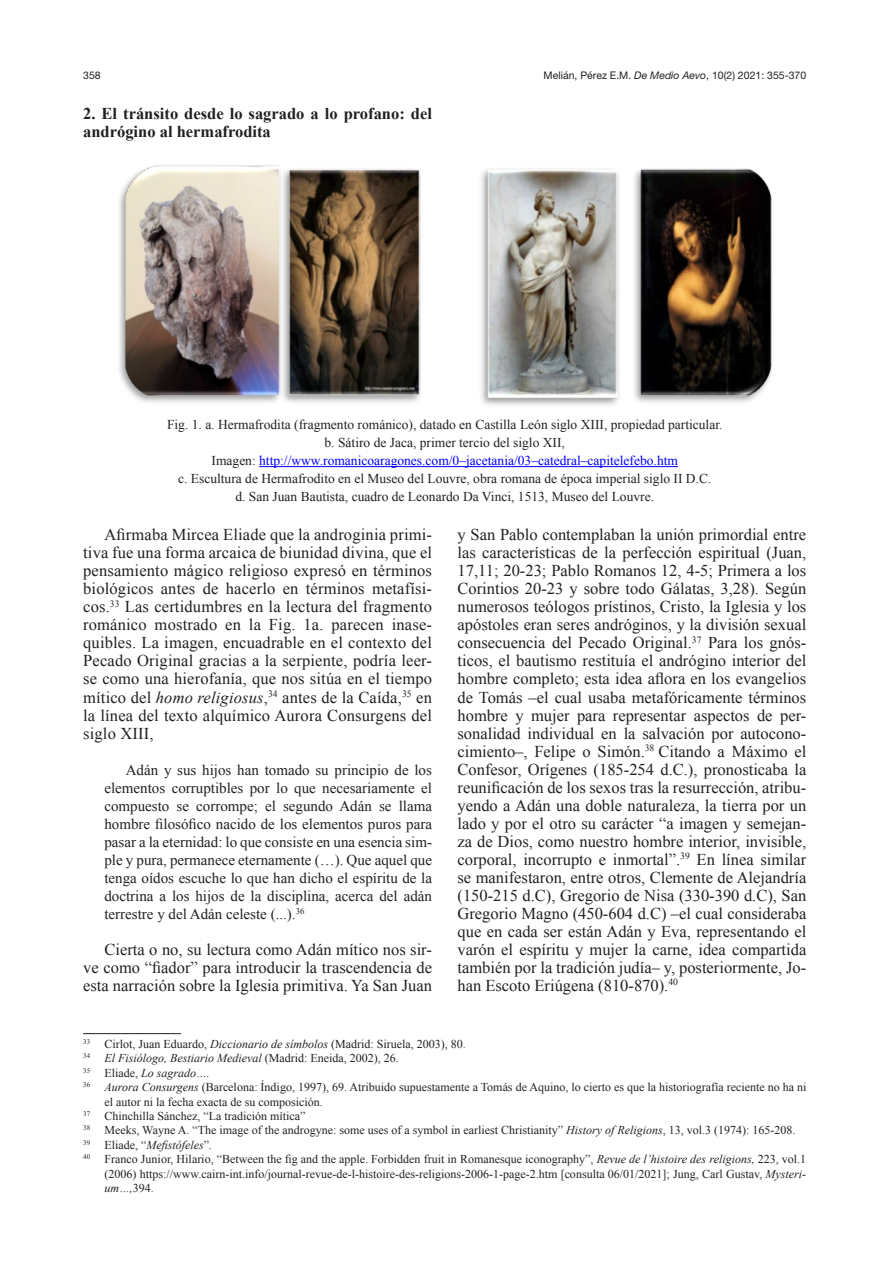
<style>
.page{position:relative;width:891px;height:1264px;background:#fff}
.page>*{position:absolute;margin:0;border:0;box-sizing:border-box;transform-origin:0 0}
.t1{font:16.5px/18px "Times New Roman";color:#231f20;text-align:justify}
.Epigrafe_1er_nivel{font:700 16.5px/18px "Times New Roman";color:#231f20}
.Citas{font:15px/18px "Times New Roman";color:#231f20;text-align:justify}
.PieFiguras{font:13.5px "Times New Roman";color:#231f20}
.PieFiguras-2{font:13.5px "Times New Roman";color:#00f}
.Notas_al_pie{font:12px/14.4px "Times New Roman";color:#231f20}
.Notas_al_pie-2{font:italic 12px "Times New Roman";color:#231f20}
.t2{font:10.5px "Helvetica Neue LT Pro";color:#231f20}
.s1{font-style:italic}
.s2{color:#231f20}
.s3{font-style:normal}
</style>
<div class="page">
<hr style="left:83px;top:1033px;width:98px;height:1px;background:#231f20">
<hr style="left:259px;top:466px;width:419px;height:1px;background:#00f">
<img style="left:119px;top:165px;width:653px;height:240px">
<p class="t2" style="left:83px;top:69px;width:19px">358</p>
<p class="t2" style="left:543px;top:69px;width:264px">Melián, Pérez E.M. <span class="s1">De Medio Aevo</span>, 10(2) 2021: 355-370</p>
<p class="Epigrafe_1er_nivel" style="left:83px;top:104px;width:350px">2. El tránsito desde lo sagrado a lo profano: del andrógino al hermafrodita</p>
<p class="PieFiguras" style="left:167px;top:415px;width:557px">Fig. 1. a. Hermafrodita (fragmento románico), datado en Castilla León siglo XIII, propiedad particular.</p>
<p class="PieFiguras" style="left:324px;top:433px;width:242px">b. Sátiro de Jaca, primer tercio del siglo XII,</p>
<p class="PieFiguras-2" style="left:211px;top:451px;width:468px"><span class="s2">Imagen:</span> http://www.romanicoaragones.com/0–jacetania/03–catedral–capitelefebo.htm</p>
<p class="PieFiguras" style="left:178px;top:469px;width:535px">c. Escultura de Hermafrodito en el Museo del Louvre, obra romana de época imperial siglo II D.C.</p>
<p class="PieFiguras" style="left:235px;top:487px;width:420px">d. San Juan Bautista, cuadro de Leonardo Da Vinci, 1513, Museo del Louvre.</p>
<p class="t1" style="left:83px;top:525px;width:350px;text-indent:21px">Afirmaba Mircea Eliade que la androginia primi&shy;tiva fue una forma arcaica de biunidad divina, que el pensamiento mágico religioso expresó en términos biológicos antes de hacerlo en términos metafísi&shy;cos.<sup>33</sup> Las certidumbres en la lectura del fragmento románico mostrado en la Fig. 1a. parecen inase&shy;quibles. La imagen, encuadrable en el contexto del Pecado Original gracias a la serpiente, podría leer&shy;se como una hierofanía, que nos sitúa en el tiempo mítico del <span class="s1">homo religiosus</span>,<sup>34</sup> antes de la Caída,<sup>35</sup> en la línea del texto alquímico Aurora Consurgens del siglo XIII,</p>
<p class="Citas" style="left:104px;top:760px;width:329px;text-indent:21px">Adán y sus hijos han tomado su principio de los elementos corruptibles por lo que necesariamente el compuesto se corrompe; el segundo Adán se llama hombre filosófico nacido de los elementos puros para pasar a la eternidad: lo que consiste en una esencia sim&shy;ple y pura, permanece eternamente (…). Que aquel que tenga oídos escuche lo que han dicho el espíritu de la doctrina a los hijos de la disciplina, acerca del adán terrestre y del Adán celeste (...).<sup>36</sup></p>
<p class="t1" style="left:83px;top:939px;width:350px;text-indent:21px">Cierta o no, su lectura como Adán mítico nos sir&shy;ve como “fiador” para introducir la trascendencia de esta narración sobre la Iglesia primitiva. Ya San Juan</p>
<p class="t1" style="left:457px;top:525px;width:350px">y San Pablo contemplaban la unión primordial entre las características de la perfección espiritual (Juan, 17,11; 20-23; Pablo Romanos 12, 4-5; Primera a los Corintios 20-23 y sobre todo Gálatas, 3,28). Según numerosos teólogos prístinos, Cristo, la Iglesia y los apóstoles eran seres andróginos, y la división sexual consecuencia del Pecado Original.<sup>37</sup> Para los gnós&shy;ticos, el bautismo restituía el andrógino interior del hombre completo; esta idea aflora en los evangelios de Tomás –el cual usaba metafóricamente términos hombre y mujer para representar aspectos de per&shy;sonalidad individual en la salvación por autocono&shy;cimiento–, Felipe o Simón.<sup>38</sup> Citando a Máximo el Confesor, Orígenes (185-254 d.C.), pronosticaba la reunificación de los sexos tras la resurrección, atribu&shy;yendo a Adán una doble naturaleza, la tierra por un lado y por el otro su carácter “a imagen y semejan&shy;za de Dios, como nuestro hombre interior, invisible, corporal, incorrupto e inmortal”.<sup>39</sup> En línea similar se manifestaron, entre otros, Clemente de Alejandría (150-215 d.C), Gregorio de Nisa (330-390 d.C), San Gregorio Magno (450-604 d.C) –el cual consideraba que en cada ser están Adán y Eva, representando el varón el espíritu y mujer la carne, idea compartida también por la tradición judía– y, posteriormente, Jo&shy;han Escoto Eriúgena (810-870).<sup>40</sup></p>
<p class="Notas_al_pie" style="left:83px;top:1036px;width:384px"><sup>33</sup> Cirlot, Juan Eduardo, <span class="s1">Diccionario de símbolos</span> (Madrid: Siruela, 2003), 80.</p>
<p class="Notas_al_pie-2" style="left:83px;top:1050px;width:317px"><sup>34</sup> El Fisiólogo, Bestiario Medieval <span class="s3">(Madrid: Eneida, 2002), 26.</span></p>
<p class="Notas_al_pie-2" style="left:83px;top:1064px;width:128px"><sup>35</sup> <span class="s3">Eliade,</span> Lo sagrado….</p>
<p class="Notas_al_pie" style="left:104px;top:1079px;width:703px;text-indent:-21px"><sup>36</sup> <span class="s1">Aurora Consurgens</span> (Barcelona: Índigo, 1997), 69. Atribuido supuestamente a Tomás de Aquino, lo cierto es que la historiografía reciente no ha ni el autor ni la fecha exacta de su composición.</p>
<p class="Notas_al_pie" style="left:83px;top:1108px;width:224px"><sup>37</sup> Chinchilla Sánchez, “La tradición mítica”</p>
<p class="Notas_al_pie" style="left:83px;top:1123px;width:713px"><sup>38</sup> Meeks, Wayne A. “The image of the androgyne: some uses of a symbol in earliest Christianity” <span class="s1">History of Religions</span>, 13, vol.3 (1974): 165-208.</p>
<p class="Notas_al_pie-2" style="left:83px;top:1136px;width:130px"><sup>39</sup> <span class="s3">Eliade, “</span>Mefistófeles<span class="s3">”</span>.</p>
<p class="Notas_al_pie" style="left:104px;top:1151px;width:703px;text-align:justify;text-indent:-21px"><sup>40</sup> Franco Junior, Hilario, “Between the fig and the apple. Forbidden fruit in Romanesque iconography”, <span class="s1">Revue de l’histoire des religions,</span> 223, vol.1 (2006) https://www.cairn-int.info/journal-revue-de-l-histoire-des-religions-2006-1-page-2.htm [consulta 06/01/2021]; Jung, Carl Gustav, <span class="s1">Mysteri&shy;um…,</span>394.</p>
</div>
